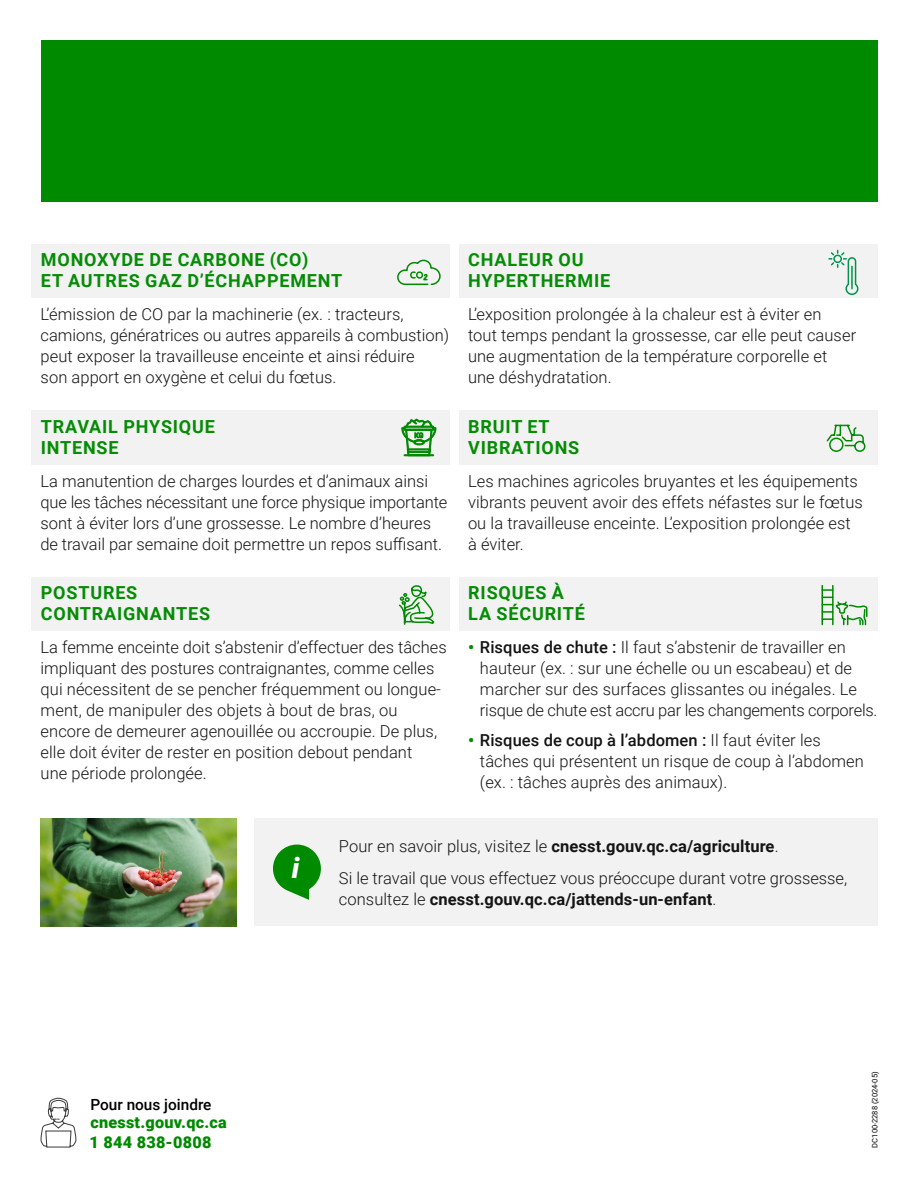
<style>
.page{position:relative;width:918px;height:1188px;background:#fff}
.page>*{position:absolute;margin:0;border:0;box-sizing:border-box;transform-origin:0 0}
.t1{font:italic 900 28.2px "Roboto";color:#fff}
.t2{font:700 18px/21px "Roboto";letter-spacing:.045em;color:#058c05}
.t3{font:300 16.5px/21px "Roboto";letter-spacing:.005em;color:#141414}
.t4{font:700 16.5px "Roboto";letter-spacing:.005em;color:#141414}
.t5{font:900 16.2px/19.5px "Roboto";letter-spacing:.015em;color:#008a00}
.t6{font:500 15.3px "Roboto";color:#000}
.t7{font:7.5px "Roboto";color:#000}
.s1{font-weight:900;color:#058c05}
.s2{font-weight:500}
.s3{font-weight:700}
.s4{font-weight:300}
</style>
<div class="page">
<div style="left:41px;top:40px;width:837px;height:162px;background:#008a00"></div>
<svg style="left:41px;top:1098px;width:36px;height:50px"></svg>
<div style="left:32px;top:244px;width:418px;height:54px;background:#f2f2f2"></div>
<div style="left:32px;top:410px;width:418px;height:54px;background:#f2f2f2"></div>
<div style="left:32px;top:577px;width:418px;height:54px;background:#f2f2f2"></div>
<div style="left:459px;top:244px;width:419px;height:54px;background:#f2f2f2"></div>
<div style="left:459px;top:410px;width:419px;height:54px;background:#f2f2f2"></div>
<div style="left:459px;top:577px;width:419px;height:54px;background:#f2f2f2"></div>
<div style="left:254px;top:818px;width:624px;height:108px;background:#f2f2f2"></div>
<svg style="left:273px;top:845px;width:48px;height:55px"></svg>
<svg style="left:826px;top:424px;width:40px;height:28px"></svg>
<svg style="left:397px;top:259px;width:44px;height:27px"></svg>
<svg style="left:402px;top:419px;width:34px;height:38px"></svg>
<svg style="left:398px;top:585px;width:37px;height:40px"></svg>
<hr style="left:821px;top:586px;width:2px;height:39px;background:#008a00">
<hr style="left:832px;top:586px;width:2px;height:39px;background:#008a00">
<svg style="left:823px;top:589px;width:9px;height:2px"></svg>
<svg style="left:822px;top:597px;width:46px;height:29px"></svg>
<svg style="left:828px;top:249px;width:31px;height:46px"></svg>
<img style="left:40px;top:818px;width:196px;height:108px">
<p class="t2" style="left:41px;top:249px;width:303px">MONOXYDE DE CARBONE (CO)<br>ET AUTRES GAZ D’ÉCHAPPEMENT</p>
<p class="t3" style="left:41px;top:303px;width:410px">L’émission de CO par la machinerie (ex. : tracteurs, camions, génératrices ou autres appareils à combustion) peut exposer la travailleuse enceinte et ainsi réduire<br>son apport en oxygène et celui du fœtus.</p>
<p class="t2" style="left:41px;top:415px;width:176px">TRAVAIL PHYSIQUE<br>INTENSE</p>
<p class="t3" style="left:41px;top:470px;width:408px">La manutention de charges lourdes et d’animaux ainsi que les tâches nécessitant une force physique importante sont à éviter lors d’une grossesse. Le nombre d’heures de travail par semaine doit permettre un repos suffisant.</p>
<p class="t2" style="left:41px;top:582px;width:171px">POSTURES<br>CONTRAIGNANTES</p>
<p class="t3" style="left:41px;top:636px;width:408px">La femme enceinte doit s’abstenir d’effectuer des tâches impliquant des postures contraignantes, comme celles qui nécessitent de se pencher fréquemment ou longue&shy;ment, de manipuler des objets à bout de bras, ou encore de demeurer agenouillée ou accroupie. De plus, elle doit éviter de rester en position debout pendant<br>une période prolongée.</p>
<p class="t2" style="left:468px;top:249px;width:143px">CHALEUR OU<br>HYPERTHERMIE</p>
<p class="t3" style="left:468px;top:303px;width:390px">L’exposition prolongée à la chaleur est à éviter en<br>tout temps pendant la grossesse, car elle peut causer une augmentation de la température corporelle et une déshydratation.</p>
<p class="t2" style="left:468px;top:415px;width:112px">BRUIT ET<br>VIBRATIONS</p>
<p class="t3" style="left:468px;top:470px;width:396px">Les machines agricoles bruyantes et les équipements vibrants peuvent avoir des effets néfastes sur le fœtus ou la travailleuse enceinte. L’exposition prolongée est à éviter.</p>
<p class="t2" style="left:468px;top:582px;width:118px">RISQUES À<br>LA SÉCURITÉ</p>
<p class="t3" style="left:480px;top:636px;width:399px;text-indent:-12px"><span class="s1">•</span> <span class="s2">Risques de chute :</span> Il faut s’abstenir de travailler en hauteur (ex. : sur une échelle ou un escabeau) et de marcher sur des surfaces glissantes ou inégales. Le risque de chute est accru par les changements corporels.</p>
<p class="t3" style="left:480px;top:729px;width:385px;text-indent:-12px"><span class="s1">•</span> <span class="s2">Risques de coup à l’abdomen :</span> Il faut éviter les tâches qui présentent un risque de coup à l’abdomen (ex. : tâches auprès des animaux).</p>
<h1 class="t1" style="left:292px;top:848px;width:9px">i</h1>
<p class="t3" style="left:339px;top:830px;width:510px;line-height:31.5px">Pour en savoir plus, visitez le <span class="s3">cnesst.gouv.qc.ca/agriculture</span>.<br>Si le travail que vous effectuez vous préoccupe durant votre grossesse,</p>
<p class="t4" style="left:339px;top:887px;width:379px"><span class="s4">consultez le</span> cnesst.gouv.qc.ca/jattends-un-enfant<span class="s4">.</span></p>
<p class="t6" style="left:90px;top:1094px;width:123px">Pour nous joindre</p>
<p class="t5" style="left:90px;top:1112px;width:139px">cnesst.gouv.qc.ca<br>1 844 838-0808</p>
<p class="t7" style="left:869px;top:1148px;width:77px;rotate:-90deg">DC100-2288 (2024-05)</p>
</div>
